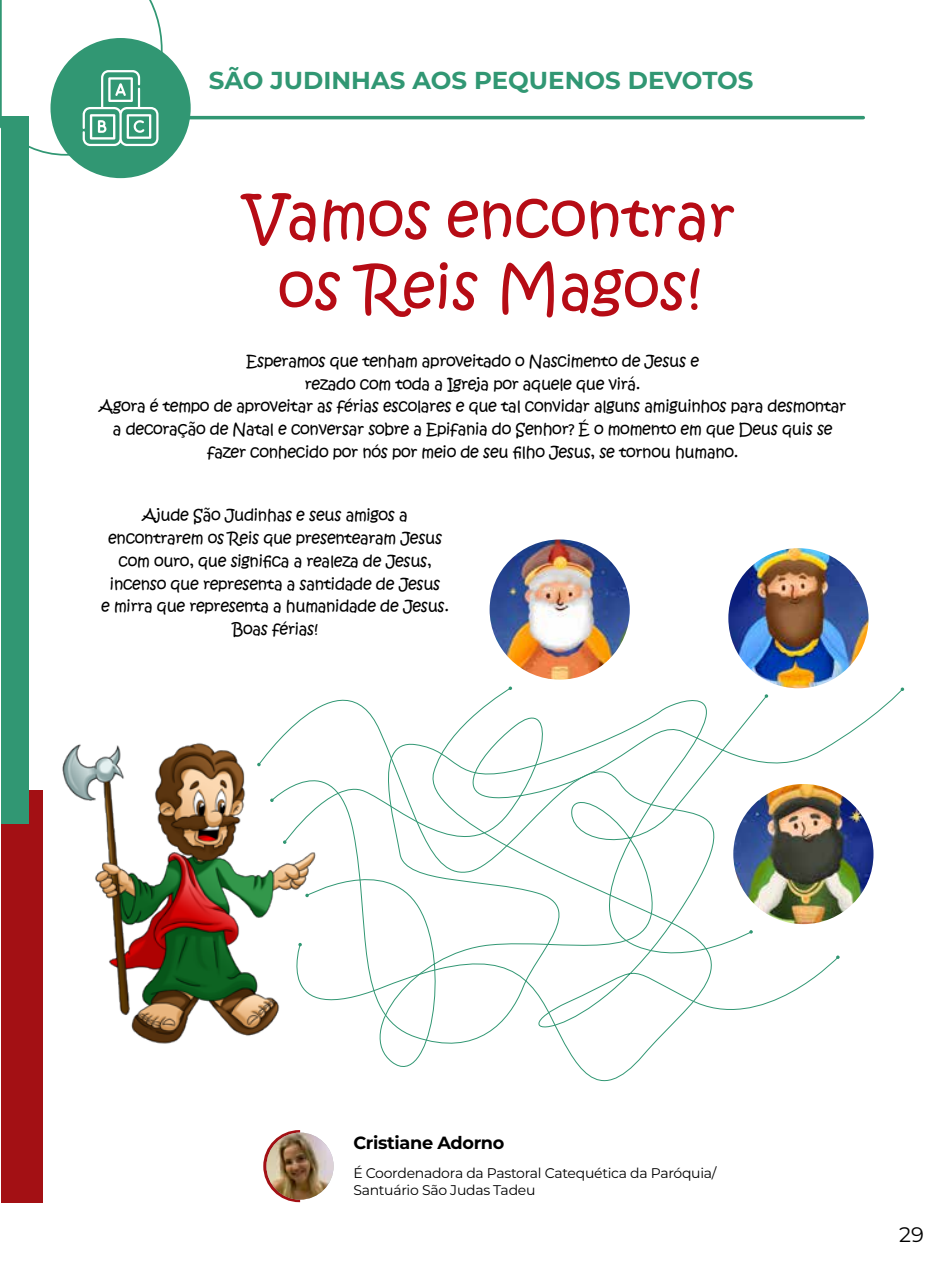
<style>
.page{position:relative;width:943px;height:1265px;background:#fff}
.page>*{position:absolute;margin:0;border:0;box-sizing:border-box;transform-origin:0 0}
.t1{font:59.15px/70.9px "Kristen ITC";color:#b60c15;text-align:center}
.t2{font:700 24.5px "Montserrat";color:#319773}
.t3{font:21px "Montserrat";color:#000}
.t4{font:700 17.68px "Montserrat";letter-spacing:-.02em;color:#000}
.t5{font:15.75px/22.8px "Kristen ITC";letter-spacing:-.02em;color:#000;text-align:center}
.t6{font:14px/16.8px "Montserrat";letter-spacing:-.02em;color:#000}
</style>
<div class="page">
<div style="left:1px;top:790px;width:42px;height:412px;background:#a31014"></div>
<div style="left:1px;top:116px;width:28px;height:708px;background:#319773"></div>
<hr style="left:184px;top:116px;width:679px;height:3px;background:#319773">
<div style="left:50px;top:38px;width:141px;height:140px;background:#319773;border-radius:50%"></div>
<svg style="left:263px;top:1130px;width:37px;height:72px"></svg>
<img style="left:266px;top:1133px;width:67px;height:67px;border-radius:34px">
<svg style="left:0;top:0;width:163px;height:157px"></svg>
<img style="left:62px;top:743px;width:196px;height:301px">
<img style="left:489px;top:539px;width:140px;height:141px;border-radius:70px">
<img style="left:728px;top:548px;width:140px;height:140px;border-radius:70px">
<img style="left:733px;top:784px;width:140px;height:140px;border-radius:70px">
<svg style="left:838px;top:691px;width:64px;height:180px"></svg>
<svg style="left:900px;top:687px;width:4px;height:4px"></svg>
<svg style="left:258px;top:646px;width:580px;height:409px"></svg>
<svg style="left:257px;top:763px;width:4px;height:3px"></svg>
<svg style="left:836px;top:955px;width:3px;height:4px"></svg>
<h2 class="t2" style="left:209px;top:63px;width:546px">SÃO JUDINHAS AOS PEQUENOS DEVOTOS</h2>
<h1 class="t1" style="left:244px;top:183px;width:492px">Vamos encontrar os Reis Magos!</h1>
<p class="t5" style="left:99px;top:350px;width:748px">Esperamos que tenham aproveitado o Nascimento de Jesus e<br>rezado com toda a Igreja por aquele que virá.<br>Agora é tempo de aproveitar as férias escolares e que tal convidar alguns amiguinhos para desmontar a decoração de Natal e conversar sobre a Epifania do Senhor? É o momento em que Deus quis se fazer conhecido por nós por meio de seu filho Jesus, se tornou humano.</p>
<p class="t5" style="left:101px;top:505px;width:349px">Ajude São Judinhas e seus amigos a encontrarem os Reis que presentearam Jesus com ouro, que significa a realeza de Jesus, incenso que representa a santidade de Jesus<br>e mirra que representa a humanidade de Jesus.<br>Boas férias!</p>
<p class="t4" style="left:353px;top:1130px;width:152px">Cristiane Adorno</p>
<p class="t6" style="left:353px;top:1164px;width:364px">É Coordenadora da Pastoral Catequética da Paróquia/<br>Santuário São Judas Tadeu</p>
<h3 class="t3" style="left:899px;top:1220px;width:26px">29</h3>
</div>
